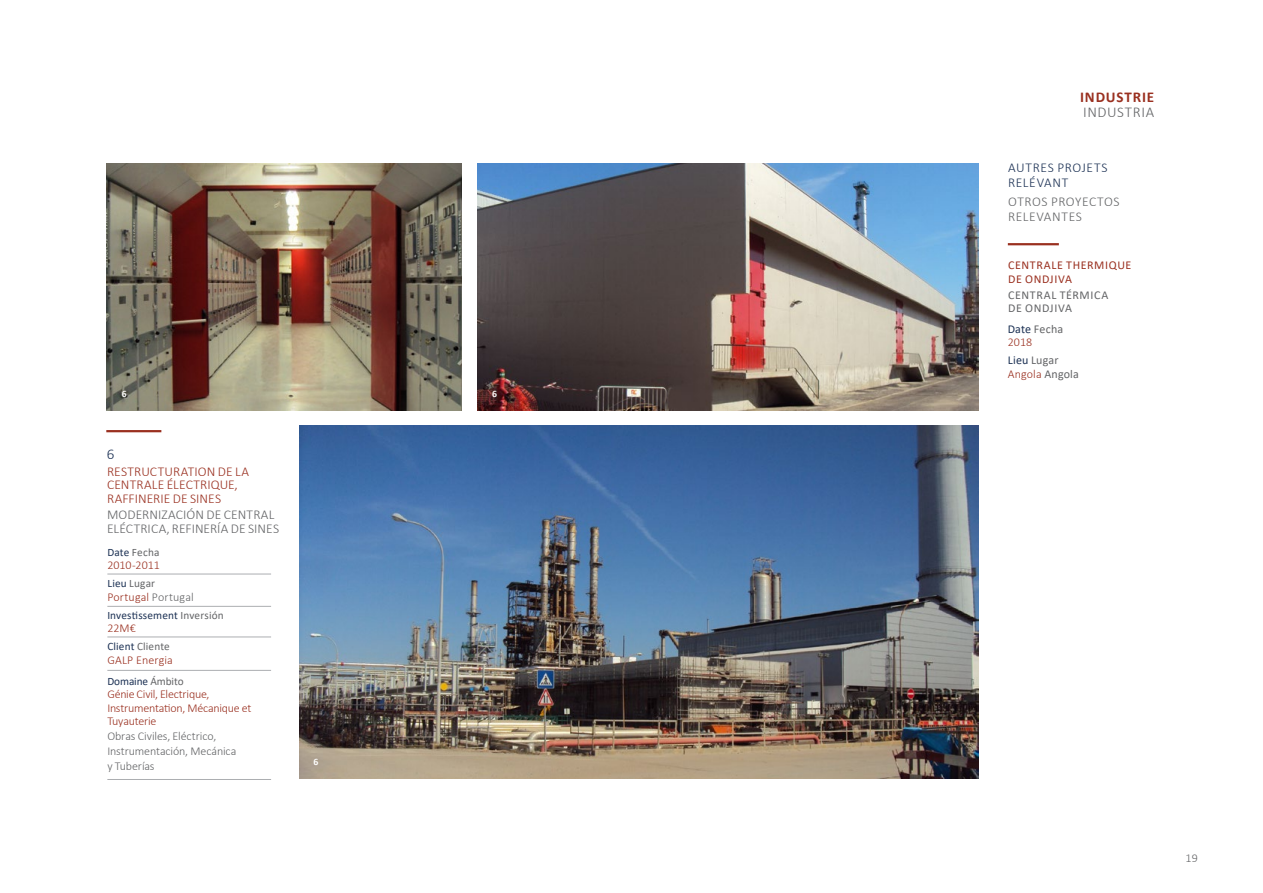
<style>
.page{position:relative;width:1263px;height:893px;background:#fff}
.page>*{position:absolute;margin:0;border:0;box-sizing:border-box;transform-origin:0 0}
.t1{font:700 15px "Calibri";letter-spacing:.055em;color:#9a3020}
.t2{font:300 15px "Calibri";letter-spacing:.04em;color:#636466}
.t3{font:300 15px "Calibri";color:#1c3154}
.t4{font:300 13.5px/13.5px "Calibri";letter-spacing:.005em;color:#9a3020}
.t5{font:300 13.5px/13.5px "Calibri";letter-spacing:.01em;color:#636466}
.t6{font:300 13.5px/15px "Calibri";letter-spacing:.04em;color:#636466}
.t7{font:300 13.5px/15px "Calibri";letter-spacing:.045em;color:#1c3154}
.t8{font:300 12px/13.5px "Calibri";letter-spacing:-.015em;color:#9a3020}
.t9{font:300 12px/15px "Calibri";letter-spacing:-.01em;color:#636466}
.t10{font:12px/13.5px "Calibri";letter-spacing:.01em;color:#636466}
.t11{font:12px/13.5px "Calibri";letter-spacing:.05em;color:#9a3020}
.t12{font:12px/13.5px "Calibri";letter-spacing:.04em;color:#636466}
.t13{font:300 12px "Calibri";letter-spacing:.015em;color:#9a3020}
.t14{font:300 12px "Calibri";letter-spacing:.01em;color:#9a3020}
.t15{font:11.25px "Calibri";letter-spacing:.01em;color:#1c3154}
.t16{font:11.25px "Calibri";letter-spacing:.01em;color:#636466}
.t17{font:700 9.75px "Calibri";color:#fff}
.s1{color:#1c3154}
.s2{color:#636466}
.s3{font-weight:300;color:#9a3020}
</style>
<div class="page">
<img style="left:477px;top:164px;width:501px;height:246px">
<img style="left:299px;top:426px;width:679px;height:352px">
<img style="left:106px;top:164px;width:356px;height:246px">
<hr style="left:106px;top:430px;width:55px;height:2px;background:#9a3020">
<hr style="left:107px;top:574px;width:164px;height:1px;background:#acaeb1">
<hr style="left:107px;top:606px;width:164px;height:1px;background:#acaeb1">
<hr style="left:107px;top:637px;width:164px;height:1px;background:#acaeb1">
<hr style="left:107px;top:670px;width:164px;height:1px;background:#acaeb1">
<hr style="left:107px;top:779px;width:164px;height:1px;background:#acaeb1">
<hr style="left:1008px;top:243px;width:51px;height:2px;background:#9a3020">
<p class="t17" style="left:122px;top:387px;width:6px">6</p>
<p class="t17" style="left:492px;top:387px;width:6px">6</p>
<p class="t3" style="left:107px;top:445px;width:9px">6</p>
<p class="t4" style="left:107px;top:465px;width:144px">RESTRUCTURATION DE LA<br>CENTRALE ÉLECTRIQUE,<br>RAFFINERIE DE SINES</p>
<p class="t5" style="left:107px;top:508px;width:174px">MODERNIZACIÓN DE CENTRAL<br>ELÉCTRICA, REFINERÍA DE SINES</p>
<p class="t16" style="left:107px;top:544px;width:54px"><span class="s1">Date</span> Fecha</p>
<p class="t8" style="left:107px;top:559px;width:54px">2010-2011</p>
<p class="t16" style="left:107px;top:576px;width:49px"><span class="s1">Lieu</span> Lugar</p>
<p class="t13" style="left:107px;top:589px;width:88px">Portugal <span class="s2">Portugal</span></p>
<p class="t15" style="left:107px;top:607px;width:118px">Investissement <span class="s2">Inversión</span></p>
<p class="t8" style="left:107px;top:622px;width:30px">22M€</p>
<p class="t16" style="left:107px;top:639px;width:64px"><span class="s1">Client</span> Cliente</p>
<p class="t14" style="left:107px;top:652px;width:67px">GALP Energia</p>
<p class="t15" style="left:107px;top:673px;width:78px">Domaine <span class="s2">Ámbito</span></p>
<p class="t8" style="left:107px;top:688px;width:146px">Génie Civil, Electrique,<br>Instrumentation, Mécanique et<br>Tuyauterie</p>
<p class="t9" style="left:107px;top:729px;width:131px">Obras Civiles, Eléctrico,<br>Instrumentación, Mecánica y Tuberías</p>
<p class="t17" style="left:314px;top:755px;width:6px">6</p>
<p class="t1" style="left:1080px;top:87px;width:76px">INDUSTRIE</p>
<p class="t2" style="left:1083px;top:103px;width:73px">INDUSTRIA</p>
<p class="t7" style="left:1008px;top:160px;width:101px">AUTRES PROJETS<br>RELÉVANT</p>
<p class="t6" style="left:1008px;top:194px;width:113px">OTROS PROYECTOS<br>RELEVANTES</p>
<p class="t11" style="left:1008px;top:258px;width:125px">CENTRALE THERMIQUE<br>DE ONDJIVA</p>
<p class="t12" style="left:1008px;top:288px;width:102px">CENTRAL TÉRMICA<br>DE ONDJIVA</p>
<p class="t10" style="left:1008px;top:322px;width:57px"><span class="s1">Date</span> Fecha<br><span class="s3">2018</span></p>
<p class="t10" style="left:1008px;top:353px;width:72px"><span class="s1">Lieu</span> Lugar<br><span class="s3">Angola</span> Angola</p>
<p class="t9" style="left:1185px;top:851px;width:14px">19</p>
</div>
